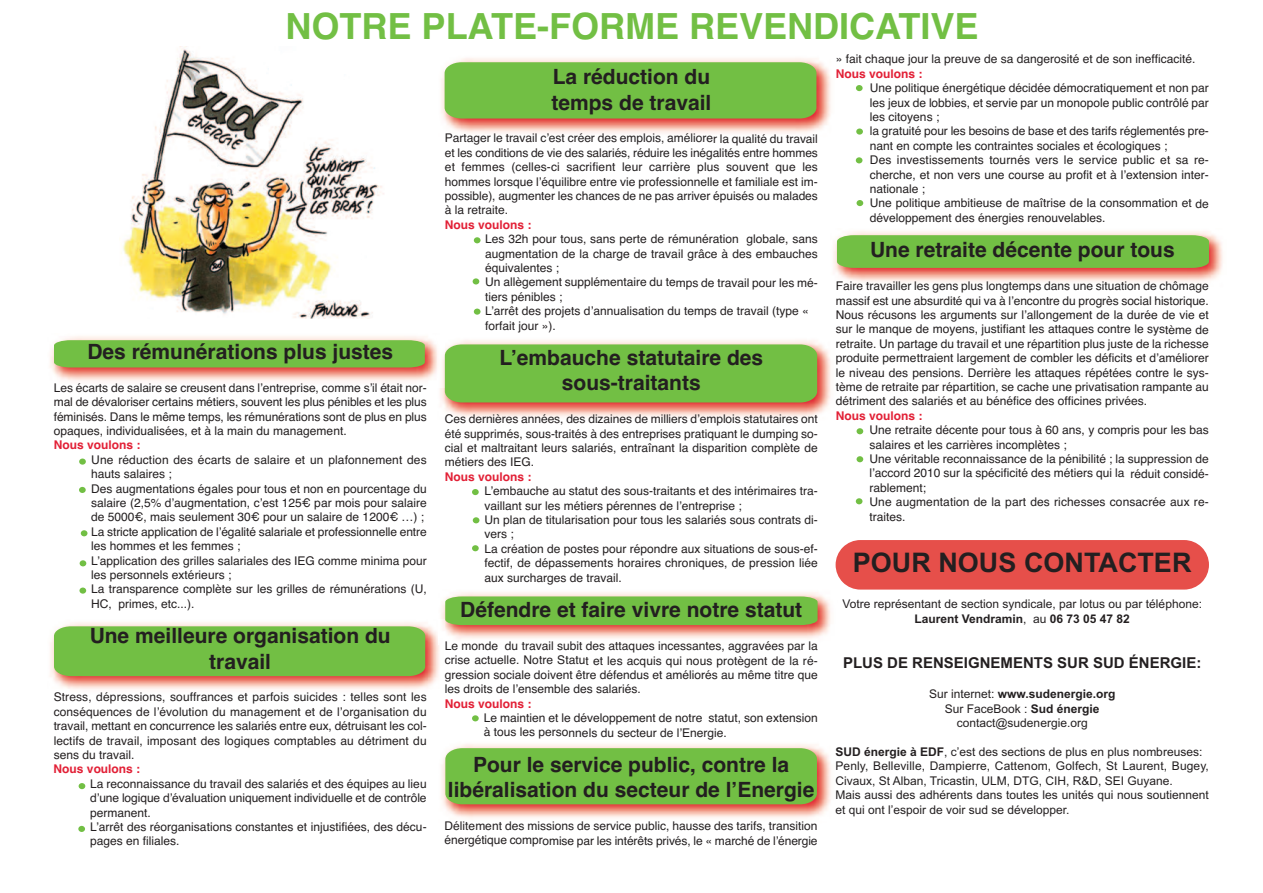
<style>
.page{position:relative;width:1263px;height:893px;background:#fff}
.page>*{position:absolute;margin:0;border:0;box-sizing:border-box;transform-origin:0 0}
.t1{font:700 36px "Helvetica";color:#72bf44}
.t2{font:700 27px "Arial";color:#231f20}
.t3{font:700 21px/25.2px "Helvetica";color:#231f20;text-align:center}
.t4{font:700 15px "Arial";color:#231f20}
.t5{font:12px/14.4px "Helvetica";color:#231f20}
.t6{font:12px/14.4px "Arial";color:#231f20;text-align:center}
.t7{font:700 12px "Helvetica";color:#e22036}
.s1{font-weight:700}
</style>
<div class="page">
<div style="left:836px;top:540px;width:373px;height:50px;background:#e64f4a"></div>
<img style="left:50px;top:336px;width:388px;height:45px">
<div style="left:54px;top:340px;width:371px;height:27px;background:#72bf44"></div>
<img style="left:50px;top:622px;width:389px;height:67px">
<div style="left:54px;top:626px;width:371px;height:50px;background:#72bf44"></div>
<img style="left:441px;top:744px;width:390px;height:75px">
<div style="left:445px;top:748px;width:372px;height:56px;background:#72bf44"></div>
<img style="left:441px;top:589px;width:396px;height:50px">
<img style="left:438px;top:619px;width:7px;height:26px">
<div style="left:445px;top:596px;width:373px;height:29px;background:#72bf44"></div>
<img style="left:440px;top:340px;width:391px;height:77px">
<img style="left:440px;top:340px;width:5px;height:47px">
<div style="left:445px;top:344px;width:372px;height:58px;background:#72bf44"></div>
<img style="left:441px;top:58px;width:390px;height:75px">
<div style="left:445px;top:62px;width:371px;height:57px;background:#72bf44"></div>
<img style="left:833px;top:231px;width:390px;height:51px">
<div style="left:837px;top:235px;width:372px;height:33px;background:#72bf44"></div>
<div style="left:79px;top:487px;width:7px;height:6px;background:#72bf44;border-radius:50%"></div>
<div style="left:79px;top:459px;width:7px;height:6px;background:#72bf44;border-radius:50%"></div>
<svg style="left:81px;top:530px;width:6px;height:6px"></svg>
<svg style="left:80px;top:560px;width:6px;height:6px"></svg>
<div style="left:79px;top:588px;width:7px;height:6px;background:#72bf44;border-radius:50%"></div>
<svg style="left:79px;top:783px;width:6px;height:6px"></svg>
<div style="left:78px;top:826px;width:7px;height:6px;background:#72bf44;border-radius:50%"></div>
<div style="left:472px;top:545px;width:7px;height:6px;background:#72bf44;border-radius:50%"></div>
<div style="left:472px;top:715px;width:7px;height:6px;background:#72bf44;border-radius:50%"></div>
<div style="left:856px;top:85px;width:7px;height:6px;background:#72bf44;border-radius:50%"></div>
<div style="left:856px;top:200px;width:7px;height:6px;background:#72bf44;border-radius:50%"></div>
<div style="left:856px;top:129px;width:7px;height:6px;background:#72bf44;border-radius:50%"></div>
<svg style="left:856px;top:157px;width:6px;height:6px"></svg>
<svg style="left:473px;top:517px;width:6px;height:6px"></svg>
<div style="left:472px;top:489px;width:7px;height:6px;background:#72bf44;border-radius:50%"></div>
<svg style="left:474px;top:309px;width:6px;height:6px"></svg>
<svg style="left:473px;top:278px;width:6px;height:6px"></svg>
<svg style="left:474px;top:237px;width:6px;height:6px"></svg>
<div style="left:856px;top:428px;width:7px;height:6px;background:#72bf44;border-radius:50%"></div>
<div style="left:856px;top:456px;width:7px;height:6px;background:#72bf44;border-radius:50%"></div>
<svg style="left:856px;top:498px;width:6px;height:6px"></svg>
<img style="left:123px;top:47px;width:261px;height:271px">
<h1 class="t1" style="left:286px;top:5px;width:694px">NOTRE PLATE-FORME REVENDICATIVE</h1>
<h3 class="t3" style="left:87px;top:339px;width:307px">Des rémunérations plus justes</h3>
<p class="t5" style="left:54px;top:380px;width:374px;text-align:justify">Les écarts de salaire se creusent dans l’entreprise, comme s’il était nor&shy;mal de dévaloriser certains métiers, souvent les plus pénibles et les plus féminisés. Dans le même temps, les rémunérations sont de plus en plus opaques, individualisées, et à la main du management.</p>
<p class="t7" style="left:54px;top:438px;width:88px">Nous voulons :</p>
<p class="t5" style="left:91px;top:452px;width:337px">Une réduction des écarts de salaire et un plafonnement des hauts salaires ;<br>Des augmentations égales pour tous et non en pourcentage du salaire (2,5% d’augmentation, c’est 125€ par mois pour salaire de 5000€, mais seulement 30€ pour un salaire de 1200€ …) ; La stricte application de l’égalité salariale et professionnelle entre les hommes et les femmes ;<br>L’application des grilles salariales des IEG comme minima pour les personnels extérieurs ;<br>La transparence complète sur les grilles de rémunérations (U, HC, primes, etc...).</p>
<h3 class="t3" style="left:90px;top:623px;width:303px">Une meilleure organisation du travail</h3>
<p class="t5" style="left:54px;top:690px;width:374px;text-align:justify">Stress, dépressions, souffrances et parfois suicides : telles sont les conséquences de l’évolution du management et de l’organisation du travail, mettant en concurrence les salariés entre eux, détruisant les col&shy;lectifs de travail, imposant des logiques comptables au détriment du sens du travail.</p>
<p class="t7" style="left:54px;top:762px;width:88px">Nous voulons :</p>
<p class="t5" style="left:90px;top:776px;width:338px">La reconnaissance du travail des salariés et des équipes au lieu d’une logique d’évaluation uniquement individuelle et de contrôle permanent.<br>L’arrêt des réorganisations constantes et injustifiées, des décu&shy;pages en filiales.</p>
<h3 class="t3" style="left:551px;top:65px;width:161px;text-align:left">La réduction du temps de travail</h3>
<p class="t5" style="left:445px;top:131px;width:375px;text-align:justify">Partager le travail c’est créer des emplois, améliorer la qualité du travail et les conditions de vie des salariés, réduire les inégalités entre hommes et femmes (celles-ci sacrifient leur carrière plus souvent que les hommes lorsque l’équilibre entre vie professionnelle et familiale est im&shy;possible), augmenter les chances de ne pas arriver épuisés ou malades à la retraite.</p>
<p class="t7" style="left:445px;top:218px;width:88px">Nous voulons :</p>
<p class="t5" style="left:485px;top:232px;width:334px">Les 32h pour tous, sans perte de rémunération globale, sans augmentation de la charge de travail grâce à des embauches équivalentes ;<br>Un allègement supplémentaire du temps de travail pour les mé&shy;tiers pénibles ;<br>L’arrêt des projets d’annualisation du temps de travail (type « forfait jour »).</p>
<h3 class="t3" style="left:499px;top:345px;width:265px">L’embauche statutaire des sous-traitants</h3>
<p class="t5" style="left:445px;top:412px;width:374px;text-align:justify">Ces dernières années, des dizaines de milliers d’emplois statutaires ont été supprimés, sous-traités à des entreprises pratiquant le dumping so&shy;cial et maltraitant leurs salariés, entraînant la disparition complète de métiers des IEG.</p>
<p class="t7" style="left:445px;top:470px;width:88px">Nous voulons :</p>
<p class="t5" style="left:484px;top:484px;width:335px">L’embauche au statut des sous-traitants et des intérimaires tra&shy;vaillant sur les métiers pérennes de l’entreprise ;<br>Un plan de titularisation pour tous les salariés sous contrats di&shy;vers ;<br>La création de postes pour répondre aux situations de sous-ef&shy;fectif, de dépassements horaires chroniques, de pression liée aux surcharges de travail.</p>
<h3 class="t3" style="left:460px;top:597px;width:343px">Défendre et faire vivre notre statut</h3>
<p class="t5" style="left:445px;top:639px;width:374px;text-align:justify">Le monde du travail subit des attaques incessantes, aggravées par la crise actuelle. Notre Statut et les acquis qui nous protègent de la ré&shy;gression sociale doivent être défendus et améliorés au même titre que les droits de l’ensemble des salariés.</p>
<p class="t7" style="left:445px;top:696px;width:88px">Nous voulons :</p>
<p class="t5" style="left:484px;top:711px;width:335px">Le maintien et le développement de notre statut, son extension à tous les personnels du secteur de l’Energie.</p>
<h3 class="t3" style="left:448px;top:752px;width:368px">Pour le service public, contre la libéralisation du secteur de l’Energie</h3>
<p class="t5" style="left:445px;top:819px;width:374px">Délitement des missions de service public, hausse des tarifs, transition énergétique compromise par les intérêts privés, le « marché de l’énergie</p>
<p class="t5" style="left:836px;top:52px;width:361px">» fait chaque jour la preuve de sa dangerosité et de son inefficacité.</p>
<p class="t7" style="left:836px;top:67px;width:88px">Nous voulons :</p>
<p class="t5" style="left:870px;top:81px;width:341px">Une politique énergétique décidée démocratiquement et non par les jeux de lobbies, et servie par un monopole public contrôlé par les citoyens ;<br>la gratuité pour les besoins de base et des tarifs réglementés pre&shy;nant en compte les contraintes sociales et écologiques ;<br>Des investissements tournés vers le service public et sa re&shy;cherche, et non vers une course au profit et à l’extension inter&shy;nationale ;<br>Une politique ambitieuse de maîtrise de la consommation et de développement des énergies renouvelables.</p>
<h3 class="t3" style="left:870px;top:238px;width:306px">Une retraite décente pour tous</h3>
<p class="t5" style="left:836px;top:279px;width:375px;text-align:justify">Faire travailler les gens plus longtemps dans une situation de chômage massif est une absurdité qui va à l’encontre du progrès social historique.<br>Nous récusons les arguments sur l’allongement de la durée de vie et sur le manque de moyens, justifiant les attaques contre le système de retraite. Un partage du travail et une répartition plus juste de la richesse produite permettraient largement de combler les déficits et d’améliorer le niveau des pensions. Derrière les attaques répétées contre le sys&shy;tème de retraite par répartition, se cache une privatisation rampante au détriment des salariés et au bénéfice des officines privées.</p>
<p class="t7" style="left:836px;top:409px;width:88px">Nous voulons :</p>
<p class="t5" style="left:869px;top:423px;width:341px">Une retraite décente pour tous à 60 ans, y compris pour les bas salaires et les carrières incomplètes ;<br>Une véritable reconnaissance de la pénibilité ; la suppression de l’accord 2010 sur la spécificité des métiers qui la réduit considé&shy;rablement;<br>Une augmentation de la part des richesses consacrée aux re&shy;traites.</p>
<h2 class="t2" style="left:853px;top:547px;width:340px">POUR NOUS CONTACTER</h2>
<p class="t6" style="left:842px;top:597px;width:361px">Votre représentant de section syndicale, par lotus ou par téléphone:<br><span class="s1">Laurent Vendramin</span>, au <span class="s1">06 73 05 47 82</span></p>
<p class="t4" style="left:843px;top:654px;width:360px">PLUS DE RENSEIGNEMENTS SUR SUD ÉNERGIE:</p>
<p class="t6" style="left:929px;top:687px;width:188px">Sur internet: <span class="s1">www.sudenergie.org<br></span>Sur FaceBook : <span class="s1">Sud énergie </span>contact@sudenergie.org</p>
<p class="t6" style="left:835px;top:745px;width:375px;text-align:left"><span class="s1">SUD énergie à EDF</span>, c’est des sections de plus en plus nombreuses:<br>Penly, Belleville, Dampierre, Cattenom, Golfech, St Laurent, Bugey, Civaux, St Alban, Tricastin, ULM, DTG, CIH, R&amp;D, SEI Guyane.<br>Mais aussi des adhérents dans toutes les unités qui nous soutiennent et qui ont l’espoir de voir sud se développer.</p>
</div>
